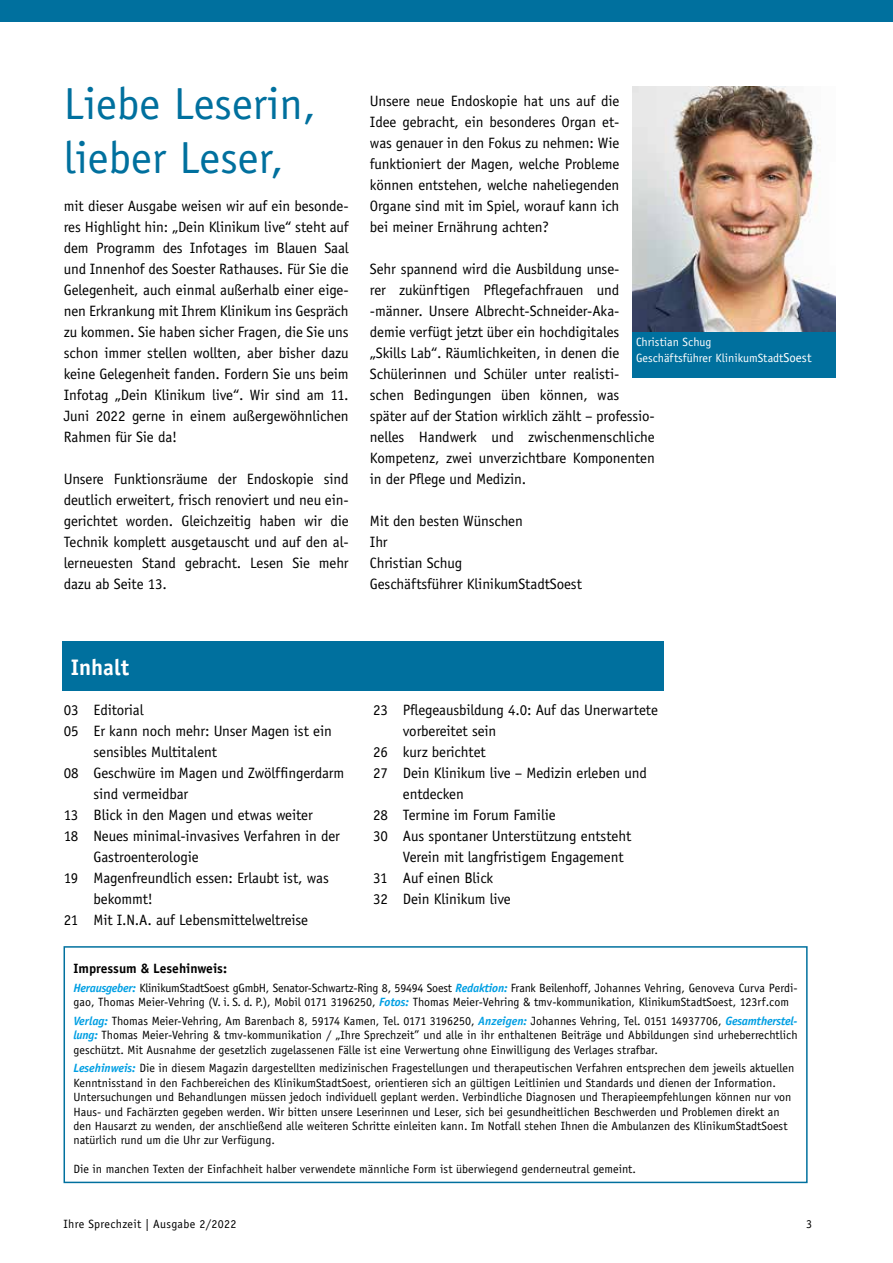
<style>
.page{position:relative;width:893px;height:1263px;background:#fff}
.page>*{position:absolute;margin:0;border:0;box-sizing:border-box;transform-origin:0 0}
.t1{font:45px/54px "Officina Sans";color:#00709e}
.t2{font:700 22.5px "Officina Sans";color:#fff}
.t3{font:15px/21px "Officina Sans";letter-spacing:-.01em;color:#000;text-align:justify}
.t4{font:700 13.5px "Officina Sans";color:#000}
.t5{font:12px/14.4px "Officina Sans";color:#000}
.t6{font:12px/15.6px "Officina Sans";color:#fff}
.t7{font:12px "Officina Sans";letter-spacing:.025em;color:#000}
.s1{font-size:12.9px}
.s2{font-weight:700;font-style:italic;color:#009fe3}
</style>
<div class="page">
<div style="left:0;top:0;width:893px;height:21px;background:#00709e"></div>
<div style="left:64px;top:946px;width:744px;height:237px;border:2px solid #00709e"></div>
<div style="left:62px;top:641px;width:602px;height:50px;background:#00709e"></div>
<div style="left:632px;top:331px;width:203px;height:47px;background:#00709e"></div>
<img style="left:632px;top:86px;width:203px;height:245px">
<h1 class="t1" style="left:64px;top:77px;width:254px">Liebe Leserin, lieber Leser,</h1>
<p class="t3" style="left:64px;top:195px;width:286px">mit dieser Ausgabe weisen wir auf ein besonde&shy;res Highlight hin: „Dein Klinikum live“ steht auf dem Programm des Infotages im Blauen Saal und Innenhof des Soester Rathauses. Für Sie die Gelegenheit, auch einmal außerhalb einer eige&shy;nen Erkrankung mit Ihrem Klinikum ins Gespräch zu kommen. Sie haben sicher Fragen, die Sie uns schon immer stellen wollten, aber bisher dazu keine Gelegenheit fanden. Fordern Sie uns beim Infotag „Dein Klinikum live“. Wir sind am 11.<br>Juni 2022 gerne in einem außergewöhnlichen Rahmen für Sie da!</p>
<p class="t3" style="left:64px;top:468px;width:286px">Unsere Funktionsräume der Endoskopie sind deutlich erweitert, frisch renoviert und neu ein&shy;gerichtet worden. Gleichzeitig haben wir die Technik komplett ausgetauscht und auf den al&shy;lerneuesten Stand gebracht. Lesen Sie mehr dazu ab Seite 13.</p>
<p class="t3" style="left:370px;top:90px;width:251px">Unsere neue Endoskopie hat uns auf die Idee gebracht, ein besonderes Organ et&shy;was genauer in den Fokus zu nehmen: Wie funktioniert der Magen, welche Probleme können entstehen, welche naheliegenden Organe sind mit im Spiel, worauf kann ich bei meiner Ernährung achten?</p>
<p class="t3" style="left:370px;top:258px;width:286px;text-align:left">Sehr spannend wird die Ausbildung unse-<br>rer zukünftigen Pflegefachfrauen und -männer. Unsere Albrecht-Schneider-Aka&shy;demie verfügt jetzt über ein hochdigitales „Skills Lab“. Räumlichkeiten, in denen die Schülerinnen und Schüler unter realisti&shy;schen Bedingungen üben können, was später auf der Station wirklich zählt – professio&shy;nelles Handwerk und zwischenmenschliche Kompetenz, zwei unverzichtbare Komponenten in der Pflege und Medizin.</p>
<p class="t3" style="left:370px;top:510px;width:214px;text-align:left">Mit den besten Wünschen<br>Ihr<br>Christian Schug<br>Geschäftsführer KlinikumStadtSoest</p>
<p class="t6" style="left:636px;top:334px;width:177px">Christian Schug<br>Geschäftsführer KlinikumStadt<span class="s1">Soest</span></p>
<h2 class="t2" style="left:71px;top:653px;width:60px">Inhalt</h2>
<p class="t3" style="left:64px;top:699px;width:81px">03 Editorial</p>
<p class="t3" style="left:64px;top:720px;width:270px">05 Er kann noch mehr: Unser Magen ist ein</p>
<p class="t3" style="left:94px;top:741px;width:125px">sensibles Multitalent</p>
<p class="t3" style="left:64px;top:762px;width:282px">08 Geschwüre im Magen und Zwölffingerdarm</p>
<p class="t3" style="left:94px;top:783px;width:96px">sind vermeidbar</p>
<p class="t3" style="left:64px;top:804px;width:251px">13 Blick in den Magen und etwas weiter</p>
<p class="t3" style="left:64px;top:825px;width:278px">18 Neues minimal-invasives Verfahren in der</p>
<p class="t3" style="left:94px;top:846px;width:107px">Gastroenterologie</p>
<p class="t3" style="left:64px;top:867px;width:267px">19 Magenfreundlich essen: Erlaubt ist, was</p>
<p class="t3" style="left:94px;top:888px;width:61px">bekommt!</p>
<p class="t3" style="left:64px;top:909px;width:246px">21 Mit I.N.A. auf Lebensmittelweltreise</p>
<p class="t3" style="left:373px;top:699px;width:286px">23 Pflegeausbildung 4.0: Auf das Unerwartete</p>
<p class="t3" style="left:403px;top:720px;width:95px">vorbereitet sein</p>
<p class="t3" style="left:373px;top:741px;width:114px">26 kurz berichtet</p>
<p class="t3" style="left:373px;top:762px;width:275px">27 Dein Klinikum live – Medizin erleben und</p>
<p class="t3" style="left:403px;top:783px;width:62px">entdecken</p>
<p class="t3" style="left:373px;top:804px;width:184px">28 Termine im Forum Familie</p>
<p class="t3" style="left:373px;top:825px;width:260px">30 Aus spontaner Unterstützung entsteht</p>
<p class="t3" style="left:403px;top:846px;width:222px">Verein mit langfristigem Engagement</p>
<p class="t3" style="left:373px;top:867px;width:122px">31 Auf einen Blick</p>
<p class="t3" style="left:373px;top:888px;width:139px">32 Dein Klinikum live</p>
<p class="t4" style="left:74px;top:960px;width:155px">Impressum &amp; Lesehinweis:</p>
<p class="t5" style="left:74px;top:980px;width:726px"><span class="s2">Herausgeber:</span> KlinikumStadtSoest gGmbH, Senator-Schwartz-Ring 8, 59494 Soest <span class="s2">Redaktion:</span> Frank Beilenhoff, Johannes Vehring, Genoveva Curva Perdi&shy;gao, Thomas Meier-Vehring (V. i. S. d. P.), Mobil 0171 3196250, <span class="s2">Fotos:</span> Thomas Meier-Vehring &amp; tmv-kommunikation, KlinikumStadtSoest, 123rf.com</p>
<p class="t5" style="left:74px;top:1014px;width:726px;text-align:justify"><span class="s2">Verlag:</span> Thomas Meier-Vehring, Am Barenbach 8, 59174 Kamen, Tel. 0171 3196250, <span class="s2">Anzeigen:</span> Johannes Vehring, Tel. 0151 14937706, <span class="s2">Gesamtherstel&shy;lung:</span> Thomas Meier-Vehring &amp; tmv-kommunikation / „Ihre Sprechzeit” und alle in ihr enthaltenen Beiträge und Abbildungen sind urheberrechtlich geschützt. Mit Ausnahme der gesetzlich zugelassenen Fälle ist eine Verwertung ohne Einwilligung des Verlages strafbar.</p>
<p class="t5" style="left:74px;top:1061px;width:722px"><span class="s2">Lesehinweis:</span> Die in diesem Magazin dargestellten medizinischen Fragestellungen und therapeutischen Verfahren entsprechen dem jeweils aktuellen Kenntnisstand in den Fachbereichen des KlinikumStadtSoest, orientieren sich an gültigen Leitlinien und Standards und dienen der Information.<br>Untersuchungen und Behandlungen müssen jedoch individuell geplant werden. Verbindliche Diagnosen und Therapieempfehlungen können nur von Haus- und Fachärzten gegeben werden. Wir bitten unsere Leserinnen und Leser, sich bei gesundheitlichen Beschwerden und Problemen direkt an den Hausarzt zu wenden, der anschließend alle weiteren Schritte einleiten kann. Im Notfall stehen Ihnen die Ambulanzen des KlinikumStadtSoest natürlich rund um die Uhr zur Verfügung.</p>
<p class="t5" style="left:74px;top:1162px;width:564px">Die in manchen Texten der Einfachheit halber verwendete männliche Form ist überwiegend genderneutral gemeint.</p>
<p class="t7" style="left:64px;top:1217px;width:174px">Ihre Sprechzeit | Ausgabe 2/2022</p>
<p class="t5" style="left:806px;top:1217px;width:7px">3</p>
</div>
